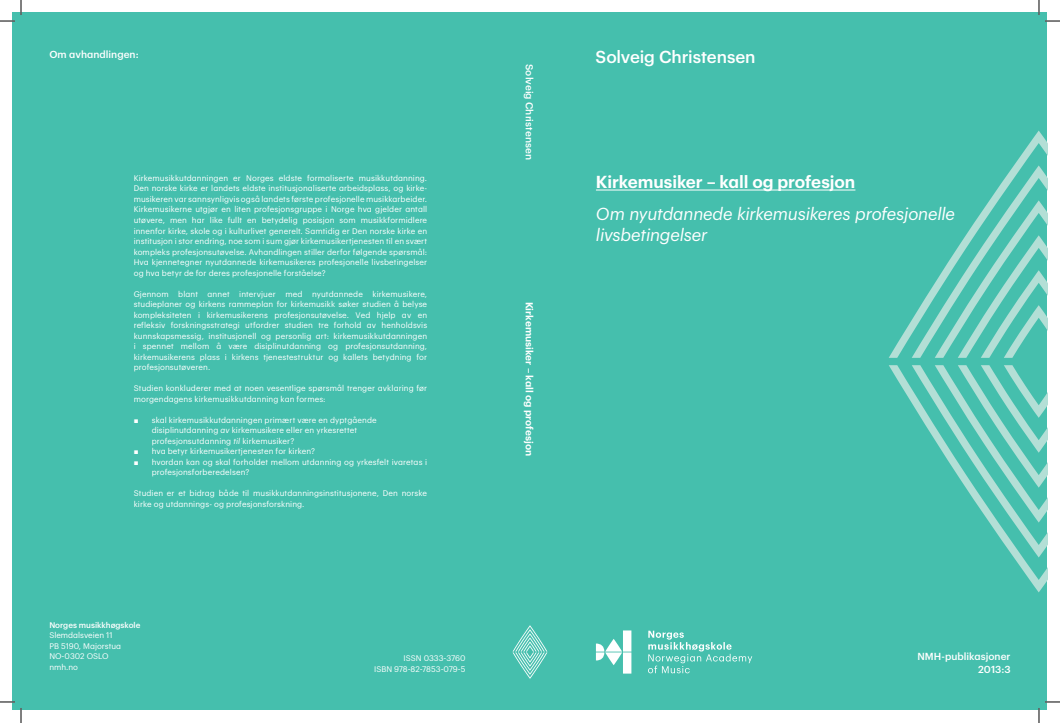
<style>
.page{position:relative;width:1060px;height:723px;background:#fff}
.page>*{position:absolute;margin:0;border:0;box-sizing:border-box;transform-origin:0 0}
.t1{font:italic 17px/21px "Graphik";letter-spacing:-.01em;color:#fff}
.t2{font:600 17px "Graphik";letter-spacing:-.005em;color:#fff}
.t3{font:500 17px "Graphik";letter-spacing:-.005em;color:#fff}
.t4{font:500 10px/12.5px "Graphik";letter-spacing:.005em;color:#fff;text-align:right}
.t5{font:600 10px "Graphik";letter-spacing:.005em;color:#fff}
.t6{font:8px/10.5px "Graphik";letter-spacing:.01em;color:#fff}
.t7{font:500 8px "Graphik";color:#fff}
.s1{font-family:"Times New Roman"}
.s2{font-style:italic}
</style>
<div class="page">
<div style="left:12px;top:12px;width:1035px;height:698px;background:#45bfad"></div>
<svg style="left:596px;top:630px;width:156px;height:43px"></svg>
<svg style="left:512px;top:625px;width:35px;height:53px"></svg>
<svg style="left:889px;top:130px;width:158px;height:462px"></svg>
<hr style="left:596px;top:189px;width:259px;height:1px;background:#fff">
<svg style="left:1045px;top:20px;width:15px;height:2px"></svg>
<svg style="left:1045px;top:701px;width:15px;height:1px"></svg>
<svg style="left:0;top:0;width:22px;height:22px"></svg>
<svg style="left:0;top:701px;width:22px;height:21px"></svg>
<svg style="left:1038px;top:0;width:1px;height:15px"></svg>
<svg style="left:1038px;top:708px;width:1px;height:14px"></svg>
<p class="t4" style="left:49px;top:47px;width:91px">Om avhandlingen:</p>
<p class="t4" style="left:536px;top:64px;width:97px;rotate:90deg">Solveig Christensen</p>
<h1 class="t3" style="left:595px;top:44px;width:161px">Solveig Christensen</h1>
<p class="t6" style="left:134px;top:172px;width:295px;text-align:justify">Kirkemusikkutdanningen er Norges eldste formaliserte musikkutdanning.<br>Den norske kirke er landets eldste institusjonaliserte arbeidsplass, og kirke&shy;musikeren var sannsynligvis også landets første profesjonelle musikkarbeider.<br>Kirkemusikerne utgjør en liten profesjonsgruppe i Norge hva gjelder antall utøvere, men har like fullt en betydelig posisjon som musikkformidlere innenfor kirke, skole og i kulturlivet generelt. Samtidig er Den norske kirke en institusjon i stor endring, noe som i sum gjør kirkemusikertjenesten til en svært kompleks profesjonsutøvelse. Avhandlingen stiller derfor følgende spørsmål:<br>Hva kjennetegner nyutdannede kirkemusikeres profesjonelle livsbetingelser og hva betyr de for deres profesjonelle forståelse?</p>
<p class="t6" style="left:134px;top:287px;width:295px;text-align:justify">Gjennom blant annet intervjuer med nyutdannede kirkemusikere, studieplaner og kirkens rammeplan for kirkemusikk søker studien å belyse kompleksiteten i kirkemusikerens profesjonsutøvelse. Ved hjelp av en refleksiv forskningsstrategi utfordrer studien tre forhold av henholdsvis kunnskapsmessig, institusjonell og personlig art: kirkemusikkutdanningen i spennet mellom å være disiplinutdanning og profesjonsutdanning, kirkemusikerens plass i kirkens tjenestestruktur og kallets betydning for profesjonsutøveren.</p>
<p class="t6" style="left:134px;top:382px;width:295px">Studien konkluderer med at noen vesentlige spørsmål trenger avklaring før morgendagens kirkemusikkutdanning kan formes:</p>
<p class="t6" style="left:152px;top:413px;width:227px;text-indent:-18px"><span class="s1">■</span> skal kirkemusikkutdanningen primært være en dyptgående disiplinutdanning <span class="s2">av</span> kirkemusikere eller en yrkesrettet profesjonsutdanning <span class="s2">til</span> kirkemusiker?</p>
<p class="t6" style="left:134px;top:445px;width:183px"><span class="s1">■</span> hva betyr kirkemusikertjenesten for kirken?</p>
<p class="t6" style="left:152px;top:455px;width:277px;text-indent:-18px"><span class="s1">■</span> hvordan kan og skal forholdet mellom utdanning og yrkesfelt ivaretas i profesjonsforberedelsen?</p>
<p class="t6" style="left:134px;top:487px;width:295px">Studien er et bidrag både til musikkutdanningsinstitusjonene, Den norske kirke og utdannings- og profesjonsforskning.</p>
<p class="t5" style="left:537px;top:301px;width:156px;rotate:90deg">Kirkemusiker – kall og profesjon</p>
<h1 class="t2" style="left:596px;top:169px;width:261px">Kirkemusiker – kall og profesjon</h1>
<h1 class="t1" style="left:596px;top:202px;width:360px">Om nyutdannede kirkemusikeres profesjonelle livsbetingelser</h1>
<p class="t7" style="left:49px;top:618px;width:93px">Norges musikkhøgskole</p>
<p class="t6" style="left:49px;top:629px;width:73px">Slemdalsveien 11<br>PB 5190, Majorstua<br>NO-0302 OSLO nmh.no</p>
<p class="t6" style="left:374px;top:652px;width:93px;text-align:right">ISSN 0333-3760<br>ISBN 978-82-7853-079-5</p>
<p class="t4" style="left:917px;top:649px;width:95px">NMH-publikasjoner<br>2013:3</p>
</div>
